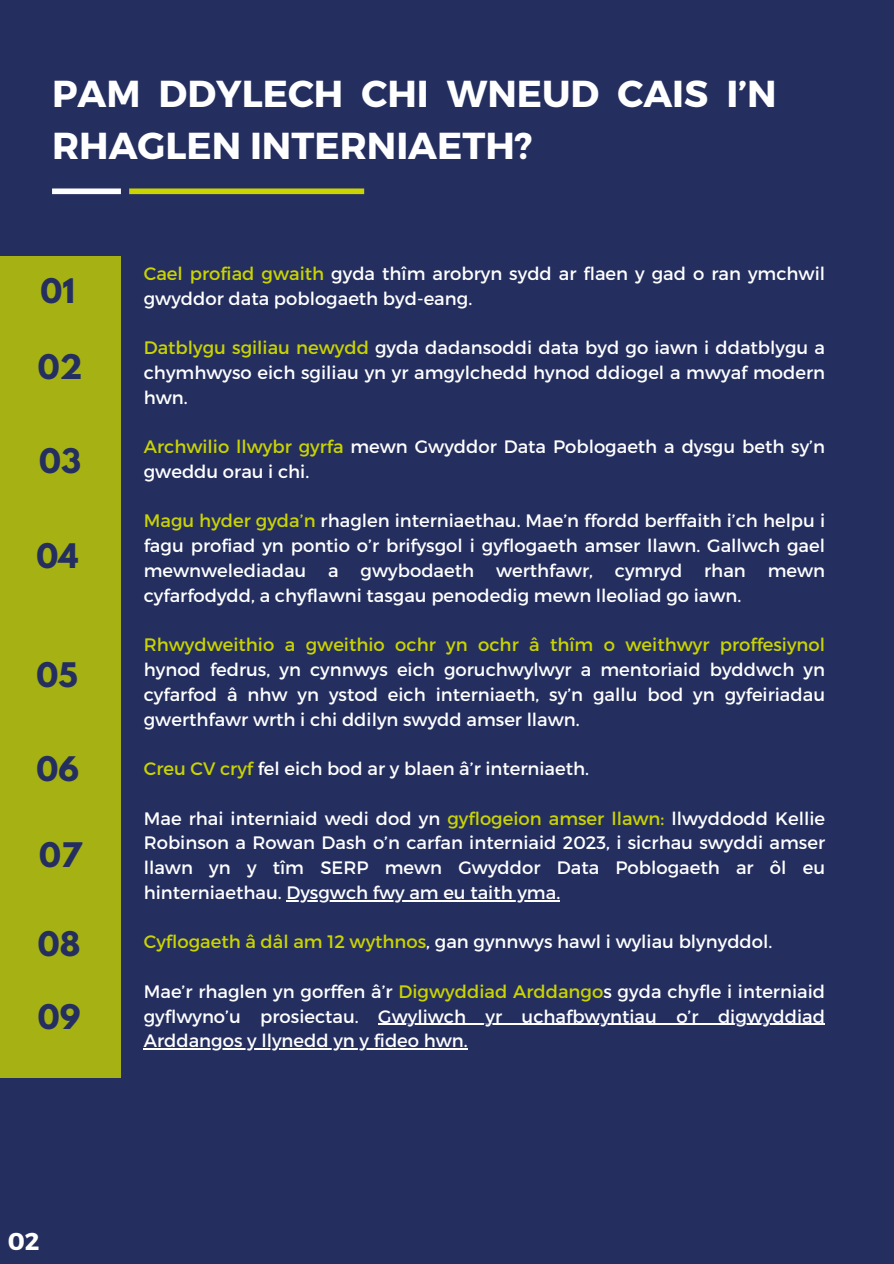
<style>
.page{position:relative;width:894px;height:1264px;background:#fff}
.page>*{position:absolute;margin:0;border:0;box-sizing:border-box;transform-origin:0 0}
.t1{font:700 37.5px/51.8px "Montserrat";color:#fff}
.t2{font:700 30px "League Spartan";color:#242f60}
.t3{font:700 24.3px "Montserrat";color:#fff}
.t4{font:18px/24.8px "Montserrat";color:#fff;text-align:justify}
.s1{color:#cad400}
</style>
<div class="page">
<div style="left:0;top:0;width:893px;height:1263px;background:#242f60"></div>
<div style="left:129px;top:188px;width:235px;height:6px;background:#cad400"></div>
<div style="left:52px;top:188px;width:69px;height:6px;background:#fff"></div>
<div style="left:0;top:256px;width:121px;height:821px;background:#a6b114"></div>
<hr style="left:286px;top:900px;width:274px;height:1px;background:#fff">
<hr style="left:378px;top:1023px;width:446px;height:1px;background:#fff">
<hr style="left:144px;top:1048px;width:323px;height:1px;background:#fff">
<h1 class="t1" style="left:52px;top:66px;width:726px">PAM DDYLECH CHI WNEUD CAIS I’N<br>RHAGLEN INTERNIAETH?</h1>
<p class="t2" style="left:41px;top:276px;width:36px">01</p>
<p class="t4" style="left:144px;top:260px;width:682px"><span class="s1">Cael profiad gwaith</span> gyda thîm arobryn sydd ar flaen y gad o ran ymchwil gwyddor data poblogaeth byd-eang.</p>
<p class="t4" style="left:144px;top:334px;width:682px"><span class="s1">Datblygu sgiliau newydd</span> gyda dadansoddi data byd go iawn i ddatblygu a chymhwyso eich sgiliau yn yr amgylchedd hynod ddiogel a mwyaf modern hwn.</p>
<p class="t4" style="left:144px;top:433px;width:682px"><span class="s1">Archwilio llwybr gyrfa</span> mewn Gwyddor Data Poblogaeth a dysgu beth sy’n gweddu orau i chi.</p>
<p class="t4" style="left:144px;top:508px;width:682px"><span class="s1">Magu hyder gyda’n</span> rhaglen interniaethau. Mae’n ffordd berffaith i’ch helpu i fagu profiad yn pontio o’r brifysgol i gyflogaeth amser llawn. Gallwch gael mewnwelediadau a gwybodaeth werthfawr, cymryd rhan mewn cyfarfodydd, a chyflawni tasgau penodedig mewn lleoliad go iawn.</p>
<p class="t4" style="left:144px;top:631px;width:682px"><span class="s1">Rhwydweithio a gweithio ochr yn ochr â thîm o weithwyr proffesiynol </span>hynod fedrus, yn cynnwys eich goruchwylwyr a mentoriaid byddwch yn cyfarfod â nhw yn ystod eich interniaeth, sy’n gallu bod yn gyfeiriadau gwerthfawr wrth i chi ddilyn swydd amser llawn.</p>
<p class="t4" style="left:144px;top:755px;width:446px"><span class="s1">Creu CV cryf</span> fel eich bod ar y blaen â’r interniaeth.</p>
<p class="t4" style="left:144px;top:805px;width:682px">Mae rhai interniaid wedi dod yn <span class="s1">gyflogeion amser llawn:</span> llwyddodd Kellie Robinson a Rowan Dash o’n carfan interniaid 2023, i sicrhau swyddi amser llawn yn y tîm SERP mewn Gwyddor Data Poblogaeth ar ôl eu hinterniaethau. Dysgwch fwy am eu taith yma.</p>
<p class="t4" style="left:144px;top:928px;width:630px"><span class="s1">Cyflogaeth â dâl am 12 wythnos</span>, gan gynnwys hawl i wyliau blynyddol.</p>
<p class="t4" style="left:144px;top:978px;width:682px">Mae’r rhaglen yn gorffen â’r <span class="s1">Digwyddiad Arddango</span>s gyda chyfle i interniaid gyflwyno’u prosiectau.</p>
<p class="t2" style="left:26px;top:289px;width:36px">01</p>
<p class="t2" style="left:38px;top:352px;width:46px">02</p>
<p class="t2" style="left:39px;top:446px;width:43px">03</p>
<p class="t2" style="left:36px;top:540px;width:43px">04</p>
<p class="t2" style="left:36px;top:660px;width:43px">05</p>
<p class="t2" style="left:36px;top:754px;width:44px">06</p>
<p class="t2" style="left:39px;top:839px;width:44px">07</p>
<p class="t2" style="left:38px;top:929px;width:44px">08</p>
<p class="t2" style="left:44px;top:989px;width:44px">08</p>
<p class="t2" style="left:38px;top:1001px;width:44px">09</p>
<p class="t4" style="left:378px;top:1003px;width:448px">Gwyliwch yr uchafbwyntiau o’r digwyddiad</p>
<p class="t4" style="left:144px;top:1027px;width:325px">Arddangos y llynedd yn y fideo hwn.</p>
<p class="t3" style="left:8px;top:1224px;width:33px">02</p>
</div>
